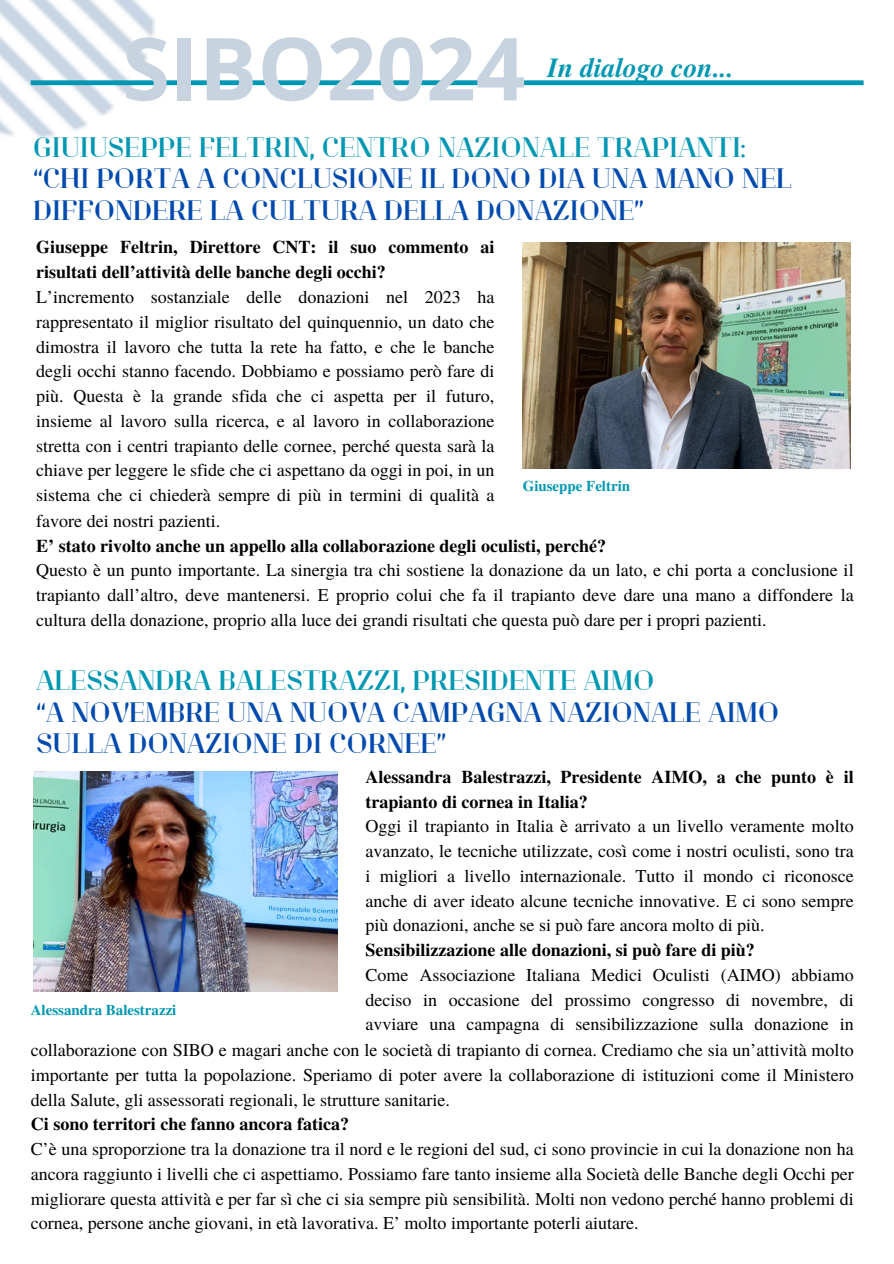
<style>
.page{position:relative;width:894px;height:1264px;background:#fff}
.page>*{position:absolute;margin:0;border:0;box-sizing:border-box;transform-origin:0 0}
.t1{font:700 87px "Open Sans";color:#c8d3e0}
.t2{font:30px/31.5px "Lynx TH Serif";color:#004aad}
.t3{font:italic 700 27.45px "Te X Gyre Termes";color:#0097b2}
.t4{font:18px/24.8px "Te X Gyre Termes";color:#000}
.t5{font:700 15px "Te X Gyre Termes";color:#0097b2}
.s1{color:#0097b2}
.s2{font-weight:700}
.s3{color:#fff}
</style>
<div class="page">
<img style="left:522px;top:242px;width:328px;height:226px">
<img style="left:33px;top:771px;width:304px;height:220px">
<img style="left:0;top:0;width:196px;height:138px">
<hr style="left:31px;top:81px;width:832px;height:4px;background:#0097b2">
<p class="t1" style="left:122px;top:7px;width:404px">SIBO2024</p>
<h4 class="t3" style="left:547px;top:47px;width:187px">In dialogo con...</h4>
<h2 class="t2" style="left:33px;top:136px;width:760px"><span class="s1">GIUIUSEPPE FELTRIN, CENTRO NAZIONALE TRAPIANTI: </span>“CHI PORTA A CONCLUSIONE IL DONO DIA UNA MANO NEL<br>DIFFONDERE LA CULTURA DELLA DONAZIONE”</h2>
<p class="t4" style="left:36px;top:234px;width:459px"><span class="s2">Giuseppe Feltrin, Direttore CNT: il suo commento ai risultati dell’attività delle banche degli occhi?<br></span>L’incremento sostanziale delle donazioni nel 2023 ha rappresentato il miglior risultato del quinquennio, un dato che dimostra il lavoro che tutta la rete ha fatto, e che le banche degli occhi stanno facendo. Dobbiamo e possiamo però fare di più. Questa è la grande sfida che ci aspetta per il futuro, insieme al lavoro sulla ricerca, e al lavoro in collaborazione stretta con i centri trapianto delle cornee, perché questa sarà la chiave per leggere le sfide che ci aspettano da oggi in poi, in un sistema che ci chiederà sempre di più in termini di qualità a <span class="s3">favo</span>re dei nostri pazienti.</p>
<p class="t4" style="left:36px;top:532px;width:818px"><span class="s2">E’ stato rivolto anche un appello alla collaborazione degli oculisti, perché?<br></span>Questo è un punto importante. La sinergia tra chi sostiene la donazione da un lato, e chi porta a conclusione il trapianto dall’altro, deve mantenersi. E proprio colui che fa il trapianto deve dare una mano a diffondere la cultura della donazione, proprio alla luce dei grandi risultati che questa può dare per i propri pazienti.</p>
<h2 class="t5" style="left:522px;top:474px;width:109px">Giuseppe Feltrin</h2>
<h4 class="t2" style="left:36px;top:669px;width:744px"><span class="s1">ALESSANDRA BALESTRAZZI, PRESIDENTE AIMO<br></span>“A NOVEMBRE UNA NUOVA CAMPAGNA NAZIONALE AIMO<br>SULLA DONAZIONE DI CORNEE”</h4>
<h1 class="t4" style="left:365px;top:763px;width:489px"><span class="s2">Alessandra Balestrazzi, Presidente AIMO, a che punto è il trapianto di cornea in Italia?<br></span>Oggi il trapianto in Italia è arrivato a un livello veramente molto avanzato, le tecniche utilizzate, così come i nostri oculisti, sono tra i migliori a livello internazionale. Tutto il mondo ci riconosce anche di aver ideato alcune tecniche innovative. E ci sono sempre più donazioni, anche se si può fare ancora molto di più.<br><span class="s2">Sensibilizzazione alle donazioni, si può fare di più?<br></span>Come Associazione Italiana Medici Oculisti (AIMO) abbiamo deciso in occasione del prossimo congresso di novembre, di avviare una campagna di sensibilizzazione sulla donazione in <span class="s3">collab</span></h1>
<p class="t5" style="left:31px;top:998px;width:147px">Alessandra Balestrazzi</p>
<h4 class="t4" style="left:31px;top:1036px;width:824px">collaborazione con SIBO e magari anche con le società di trapianto di cornea. Crediamo che sia un’attività molto importante per tutta la popolazione. Speriamo di poter avere la collaborazione di istituzioni come il Ministero della Salute, gli assessorati regionali, le strutture sanitarie.<br><span class="s2">Ci sono territori che fanno ancora fatica?<br></span>C’è una sproporzione tra la donazione tra il nord e le regioni del sud, ci sono provincie in cui la donazione non ha ancora raggiunto i livelli che ci aspettiamo. Possiamo fare tanto insieme alla Società delle Banche degli Occhi per migliorare questa attività e per far sì che ci sia sempre più sensibilità. Molti non vedono perché hanno problemi di cornea, persone anche giovani, in età lavorativa. E’ molto importante poterli aiutare.</h4>
</div>
